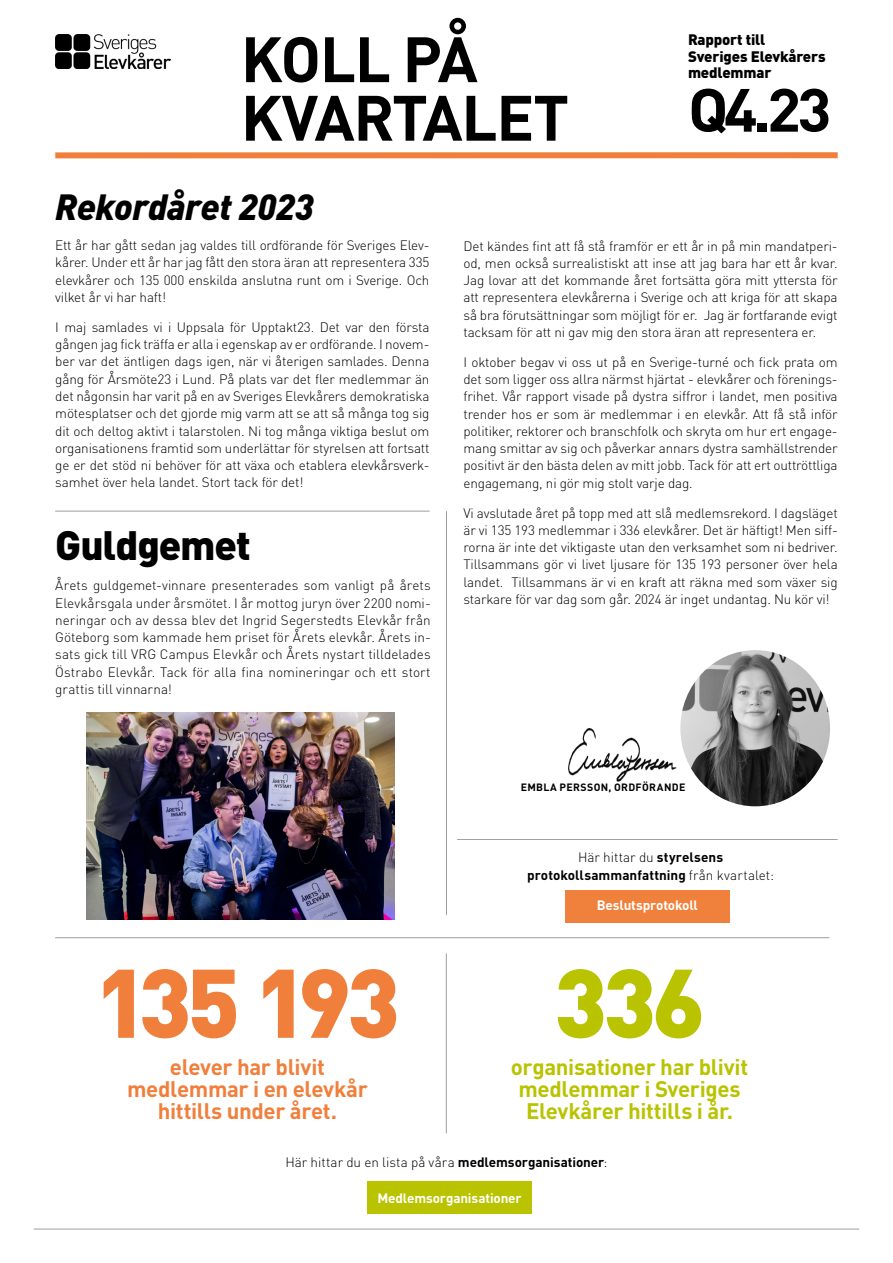
<style>
.page{position:relative;width:893px;height:1263px;background:#fff}
.page>*{position:absolute;margin:0;border:0;box-sizing:border-box;transform-origin:0 0}
.t1{font:900 95.7px "DINOT";letter-spacing:-.075em;color:#f07f3c}
.t2{font:900 95.7px "DINOT";color:#b9c300}
.t3{font:700 63px/58.5px "DINOT";letter-spacing:-.02em;color:#000}
.t4{font:700 60px "DINOT";color:#000;scale:1.05 1}
.t5{font:900 40.5px "DINOT";letter-spacing:-.03em;color:#000}
.t6{font:italic 900 36px "DINOT";letter-spacing:-.01em;color:#000}
.t7{font:700 22.2px/22.2px "DINOT";letter-spacing:-.02em;color:#b9c300;text-align:center}
.t8{font:700 22.2px/22.2px "DINOT";letter-spacing:-.02em;color:#f07f3c;text-align:center}
.t9{font:900 15px/16.5px "DINOT";letter-spacing:-.01em;color:#000}
.t10{font:300 13.5px/17.2px "DINOT";letter-spacing:-.01em;color:#000;text-align:justify}
.t11{font:700 13.5px/17.2px "DINOT";letter-spacing:.005em;color:#000;text-align:center}
.t12{font:700 13.5px "DINOT";letter-spacing:-.01em;color:#fff}
.t13{font:700 10.5px "DINOT";letter-spacing:.03em;color:#000}
.s1{font-weight:300}
.s2{font-weight:700}
</style>
<div class="page">
<hr style="left:34px;top:1229px;width:825px;height:1px;background:#9d9d9c">
<hr style="left:55px;top:937px;width:774px;height:1px;background:#9d9d9c">
<img style="left:55px;top:34px;width:115px;height:35px">
<div style="left:55px;top:152px;width:783px;height:6px;background:#f07f3c"></div>
<img style="left:680px;top:650px;width:150px;height:156px">
<img style="left:568px;top:727px;width:109px;height:54px">
<div style="left:565px;top:891px;width:165px;height:32px;background:#ef813c"></div>
<div style="left:367px;top:1181px;width:165px;height:33px;background:#b9c300"></div>
<hr style="left:457px;top:839px;width:380px;height:1px;background:#9d9d9c">
<hr style="left:446px;top:954px;width:1px;height:179px;background:#9d9d9c">
<hr style="left:55px;top:511px;width:374px;height:1px;background:#9d9d9c">
<hr style="left:446px;top:511px;width:1px;height:404px;background:#9d9d9c">
<img style="left:86px;top:712px;width:309px;height:208px">
<h2 class="t3" style="left:241px;top:26px;width:330px">KOLL PÅ<br>KVARTALET</h2>
<p class="t9" style="left:688px;top:31px;width:139px">Rapport till<br>Sveriges Elevkårers medlemmar</p>
<h3 class="t4" style="left:688px;top:63px;width:138px">Q4.23</h3>
<h3 class="t6" style="left:55px;top:179px;width:260px">Rekordåret 2023</h3>
<p class="t10" style="left:55px;top:236px;width:376px">Ett år har gått sedan jag valdes till ordförande för Sveriges Elev&shy;kårer. Under ett år har jag fått den stora äran att representera 335 elevkårer och 135 000 enskilda anslutna runt om i Sverige. Och vilket år vi har haft!</p>
<p class="t10" style="left:55px;top:318px;width:376px">I maj samlades vi i Uppsala för Upptakt23. Det var den första gången jag fick träffa er alla i egenskap av er ordförande. I novem&shy;ber var det äntligen dags igen, när vi återigen samlades. Denna gång för Årsmöte23 i Lund. På plats var det fler medlemmar än det någonsin har varit på en av Sveriges Elevkårers demokratiska mötesplatser och det gjorde mig varm att se att så många tog sig dit och deltog aktivt i talarstolen. Ni tog många viktiga beslut om organisationens framtid som underlättar för styrelsen att fortsatt ge er det stöd ni behöver för att växa och etablera elevkårsverk&shy;samhet över hela landet. Stort tack för det!</p>
<h3 class="t5" style="left:55px;top:513px;width:197px">Guldgemet</h3>
<p class="t10" style="left:55px;top:576px;width:377px">Årets guldgemet-vinnare presenterades som vanligt på årets Elevkårsgala under årsmötet. I år mottog juryn över 2200 nomi&shy;neringar och av dessa blev det Ingrid Segerstedts Elevkår från Göteborg som kammade hem priset för Årets elevkår. Årets in&shy;sats gick till VRG Campus Elevkår och Årets nystart tilldelades Östrabo Elevkår. Tack för alla fina nomineringar och ett stort grattis till vinnarna!</p>
<p class="t10" style="left:463px;top:236px;width:376px">Det kändes fint att få stå framför er ett år in på min mandatperi&shy;od, men också surrealistiskt att inse att jag bara har ett år kvar.<br>Jag lovar att det kommande året fortsätta göra mitt yttersta för att representera elevkårerna i Sverige och att kriga för att skapa så bra förutsättningar som möjligt för er. Jag är fortfarande evigt tacksam för att ni gav mig den stora äran att representera er.</p>
<p class="t10" style="left:463px;top:353px;width:376px">I oktober begav vi oss ut på en Sverige-turné och fick prata om det som ligger oss allra närmst hjärtat - elevkårer och förenings&shy;frihet. Vår rapport visade på dystra siffror i landet, men positiva trender hos er som är medlemmar i en elevkår. Att få stå inför politiker, rektorer och branschfolk och skryta om hur ert engage&shy;mang smittar av sig och påverkar annars dystra samhällstrender positivt är den bästa delen av mitt jobb. Tack för att ert outtröttliga engagemang, ni gör mig stolt varje dag.</p>
<p class="t10" style="left:463px;top:503px;width:376px">Vi avslutade året på topp med att slå medlemsrekord. I dagsläget är vi 135 193 medlemmar i 336 elevkårer. Det är häftigt! Men siff&shy;rorna är inte det viktigaste utan den verksamhet som ni bedriver.<br>Tillsammans gör vi livet ljusare för 135 193 personer över hela landet. Tillsammans är vi en kraft att räkna med som växer sig starkare för var dag som går. 2024 är inget undantag. Nu kör vi!</p>
<p class="t13" style="left:521px;top:779px;width:166px">EMBLA PERSSON, ORDFÖRANDE</p>
<p class="t11" style="left:527px;top:848px;width:248px"><span class="s1">Här hittar du</span> styrelsens protokollsammanfattning <span class="s1">från kvartalet:</span></p>
<p class="t12" style="left:597px;top:895px;width:103px">Beslutsprotokoll</p>
<h1 class="t1" style="left:95px;top:926px;width:306px">135 193</h1>
<h3 class="t8" style="left:127px;top:1054px;width:242px">elever har blivit medlemmar i en elevkår hittills under året.</h3>
<h1 class="t2" style="left:554px;top:926px;width:153px">336</h1>
<h3 class="t7" style="left:511px;top:1054px;width:239px">organisationer har blivit medlemmar i Sveriges<br>Elevkårer hittills i år.</h3>
<p class="t10" style="left:285px;top:1152px;width:324px">Här hittar du en lista på våra <span class="s2">medlemsorganisationer</span>:</p>
<p class="t12" style="left:377px;top:1187px;width:146px">Medlemsorganisationer</p>
</div>
